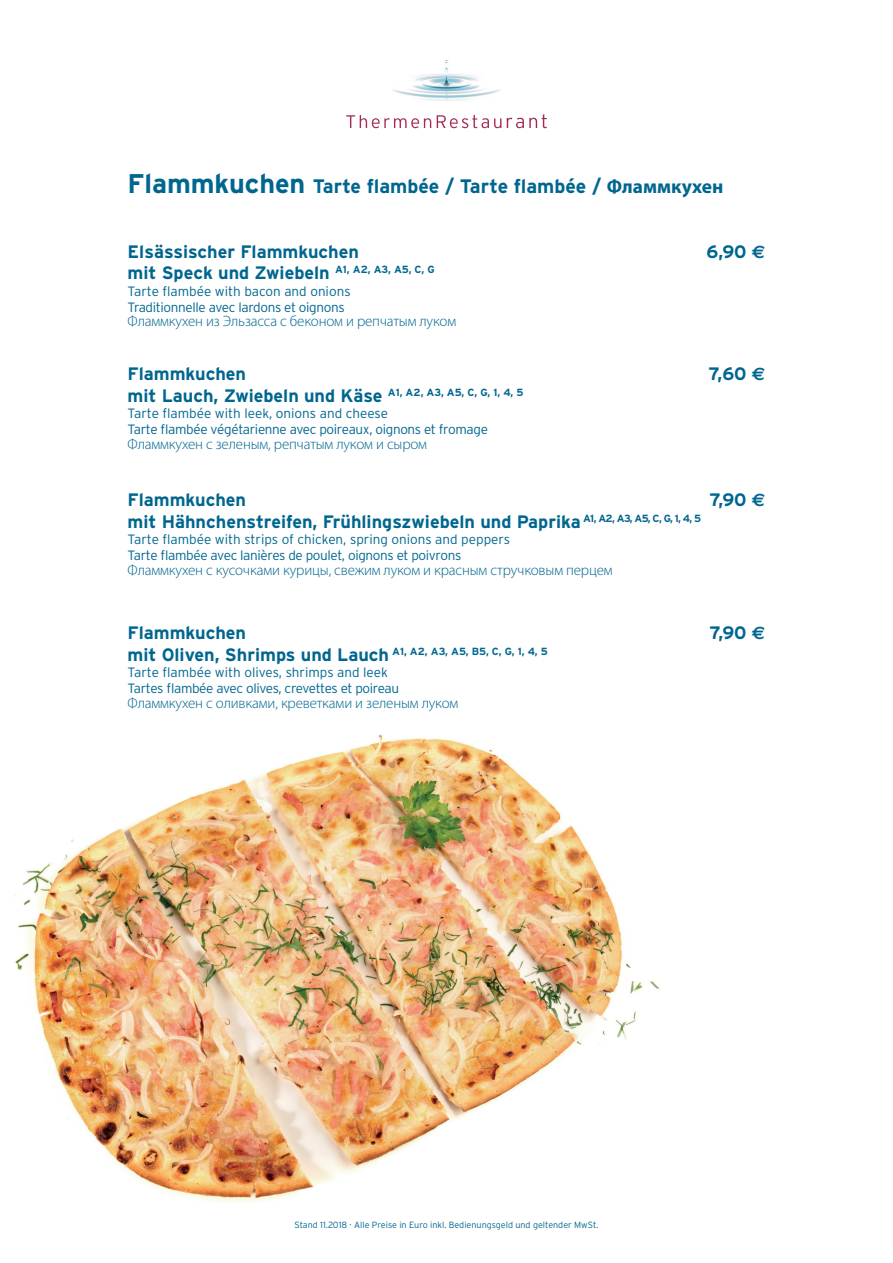
<style>
.page{position:relative;width:893px;height:1263px;background:#fff}
.page>*{position:absolute;margin:0;border:0;box-sizing:border-box;transform-origin:0 0}
.t1{font:700 19.5px "Interstate";color:#01668f}
.t2{font:700 18px "Interstate";color:#01668f}
.t3{font:300 15px "Myriad Pro";letter-spacing:-.01em;color:#01668f}
.t4{font:300 13.5px/16.2px "Interstate";letter-spacing:-.025em;color:#01668f}
.t5{font:300 9px "Interstate";color:#01668f}
.s1{font-size:27px}
.s2{font-family:"Myriad Pro"}
.s3{font-family:"Euro Sans"}
</style>
<div class="page">
<img style="left:15px;top:734px;width:645px;height:468px">
<img style="left:392px;top:60px;width:108px;height:41px">
<svg style="left:346px;top:114px;width:201px;height:14px"></svg>
<h1 class="t1" style="left:128px;top:175px;width:597px"><span class="s1">Flammkuchen</span> Tarte flambée / Tarte flambée / <span class="s2">Фламмкухен</span></h1>
<h2 class="t2" style="left:128px;top:241px;width:233px">Elsässischer Flammkuchen</h2>
<h2 class="t2" style="left:706px;top:241px;width:60px">6,90 <span class="s3">€</span></h2>
<h2 class="t2" style="left:128px;top:263px;width:309px">mit Speck und Zwiebeln <sup>A1,</sup> <sup>A2,</sup> <sup>A3,</sup> <sup>A5,</sup> <sup>C,</sup> <sup>G</sup></h2>
<p class="t4" style="left:128px;top:283px;width:225px">Tarte flambée with bacon and onions<br>Traditionnelle avec lardons et oignons</p>
<p class="t3" style="left:128px;top:312px;width:330px">Фламмкухен из Эльзасса с беконом и репчатым луком</p>
<h2 class="t2" style="left:128px;top:364px;width:120px">Flammkuchen</h2>
<h2 class="t2" style="left:708px;top:364px;width:58px">7,60 <span class="s3">€</span></h2>
<h2 class="t2" style="left:128px;top:385px;width:397px">mit Lauch, Zwiebeln und Käse <sup>A1,</sup> <sup>A2,</sup> <sup>A3,</sup> <sup>A5,</sup> <sup>C,</sup> <sup>G,</sup> <sup>1,</sup> <sup>4,</sup> <sup>5</sup></h2>
<p class="t4" style="left:128px;top:405px;width:362px">Tarte flambée with leek, onions and cheese<br>Tarte flambée végétarienne avec poireaux, oignons et fromage</p>
<p class="t3" style="left:128px;top:435px;width:301px">Фламмкухен с зеленым, репчатым луком и сыром</p>
<h2 class="t2" style="left:128px;top:490px;width:120px">Flammkuchen</h2>
<h2 class="t2" style="left:709px;top:490px;width:57px">7,90 <span class="s3">€</span></h2>
<h2 class="t2" style="left:128px;top:511px;width:575px">mit Hähnchenstreifen, Frühlingszwiebeln und Paprika <sup>A1,</sup> <sup>A2,</sup> <sup>A3,</sup> <sup>A5,</sup> <sup>C,</sup> <sup>G,</sup> <sup>1,</sup> <sup>4,</sup> <sup>5</sup></h2>
<p class="t4" style="left:128px;top:531px;width:384px">Tarte flambée with strips of chicken, spring onions and peppers<br>Tarte flambée avec lanières de poulet, oignons et poivrons</p>
<p class="t3" style="left:128px;top:561px;width:487px">Фламмкухен с кусочками курицы, свежим луком и красным стручковым перцем</p>
<h2 class="t2" style="left:128px;top:623px;width:120px">Flammkuchen</h2>
<h2 class="t2" style="left:709px;top:623px;width:57px">7,90 <span class="s3">€</span></h2>
<h2 class="t2" style="left:128px;top:645px;width:422px">mit Oliven, Shrimps und Lauch <sup>A1,</sup> <sup>A2,</sup> <sup>A3,</sup> <sup>A5,</sup> <sup>B5,</sup> <sup>C,</sup> <sup>G,</sup> <sup>1,</sup> <sup>4,</sup> <sup>5</sup></h2>
<p class="t4" style="left:128px;top:664px;width:273px">Tarte flambée with olives, shrimps and leek<br>Tartes flambée avec olives, crevettes et poireau</p>
<p class="t3" style="left:128px;top:694px;width:332px">Фламмкухен с оливками, креветками и зеленым луком</p>
<p class="t5" style="left:294px;top:1219px;width:306px">Stand 11.2018 · Alle Preise in Euro inkl. Bedienungsgeld und geltender MwSt.</p>
</div>
